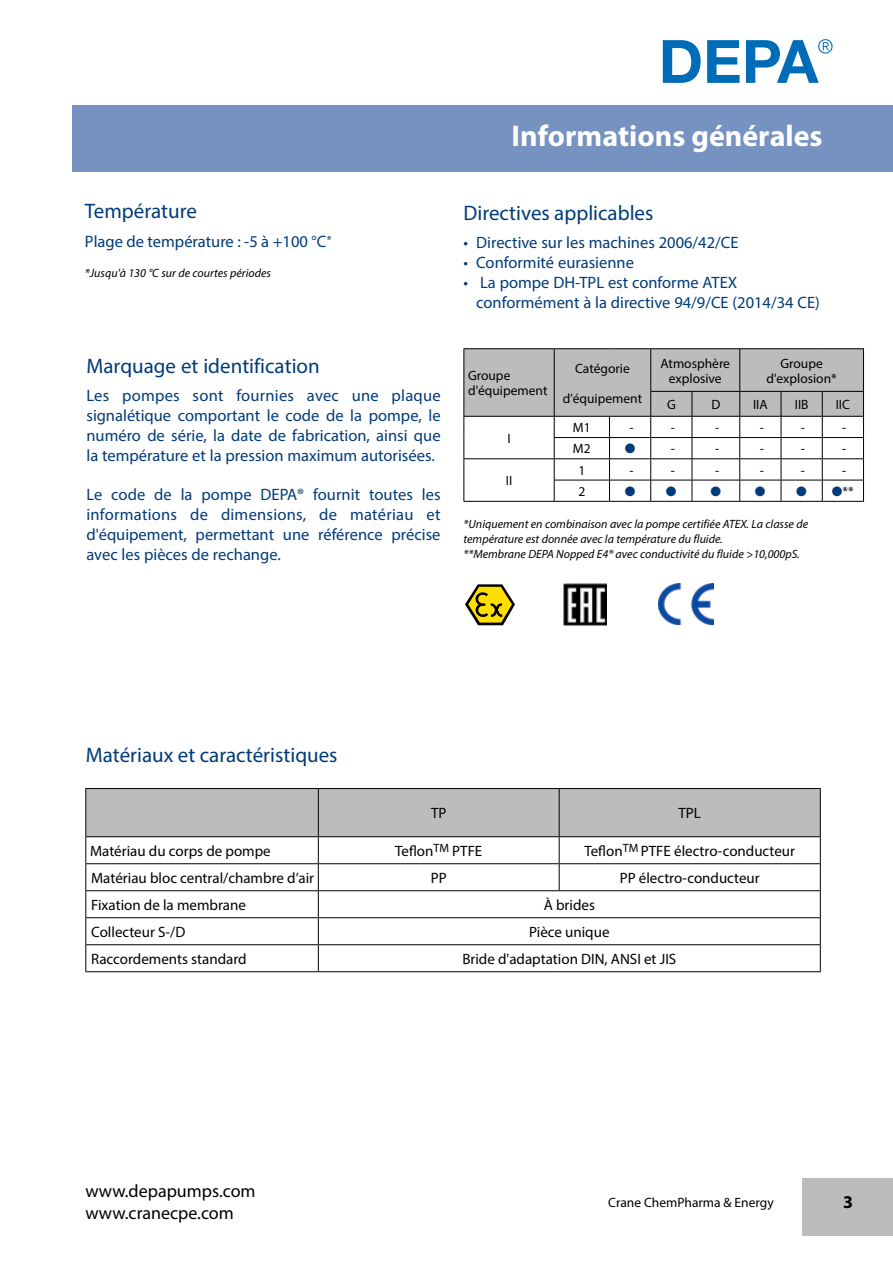
<style>
.page{position:relative;width:893px;height:1263px;background:#fff}
.page>*{position:absolute;margin:0;border:0;box-sizing:border-box;transform-origin:0 0}
.t1{font:700 30px "Myriad Pro";color:#fff}
.t2{font:21px "Myriad Pro";color:#003b78}
.t3{font:18px/21.6px "Myriad Pro";color:#000}
.t4{font:700 18px "Myriad Pro";color:#000}
.t5{font:16.5px/19.8px "Myriad Pro";color:#003b78;text-align:justify}
.t6{font:15px "Myriad Pro";color:#000}
.t7{font:13.5px/15px "Myriad Pro";color:#000;text-align:center}
.t8{font:13.5px "Zapf Dingbats ITC";color:#003b78}
.t9{font:italic 12px/15px "Myriad Pro";color:#000}
.s1{color:#003b78}
</style>
<div class="page">
<svg style="left:663px;top:40px;width:38px;height:43px"></svg>
<svg style="left:707px;top:40px;width:33px;height:43px"></svg>
<svg style="left:746px;top:39px;width:87px;height:44px"></svg>
<div style="left:72px;top:105px;width:821px;height:66px;background:#7592c1"></div>
<div style="left:802px;top:1178px;width:91px;height:57px;background:#babcbe"></div>
<svg style="left:85px;top:788px;width:736px;height:183px"></svg>
<hr style="left:559px;top:944px;width:262px;height:1px;background:#000">
<hr style="left:85px;top:971px;width:233px;height:1px;background:#000">
<hr style="left:318px;top:971px;width:241px;height:1px;background:#000">
<hr style="left:559px;top:971px;width:262px;height:1px;background:#000">
<hr style="left:463px;top:501px;width:91px;height:1px;background:#000">
<hr style="left:463px;top:348px;width:91px;height:1px;background:#000">
<hr style="left:554px;top:348px;width:55px;height:1px;background:#000">
<hr style="left:609px;top:348px;width:42px;height:1px;background:#000">
<hr style="left:651px;top:348px;width:41px;height:1px;background:#000">
<hr style="left:692px;top:348px;width:48px;height:1px;background:#000">
<hr style="left:740px;top:348px;width:41px;height:1px;background:#000">
<hr style="left:781px;top:348px;width:41px;height:1px;background:#000">
<hr style="left:822px;top:348px;width:42px;height:1px;background:#000">
<hr style="left:554px;top:501px;width:55px;height:1px;background:#000">
<hr style="left:609px;top:501px;width:42px;height:1px;background:#000">
<hr style="left:651px;top:501px;width:41px;height:1px;background:#000">
<hr style="left:692px;top:501px;width:48px;height:1px;background:#000">
<hr style="left:740px;top:501px;width:41px;height:1px;background:#000">
<hr style="left:781px;top:501px;width:41px;height:1px;background:#000">
<hr style="left:822px;top:501px;width:42px;height:1px;background:#000">
<svg style="left:465px;top:584px;width:50px;height:41px"></svg>
<img style="left:563px;top:583px;width:44px;height:43px">
<img style="left:659px;top:584px;width:54px;height:41px">
<svg style="left:463px;top:349px;width:401px;height:152px"></svg>
<h1 class="t1" style="left:511px;top:116px;width:313px">Informations générales</h1>
<p class="t2" style="left:85px;top:198px;width:113px">Température</p>
<p class="t2" style="left:463px;top:200px;width:191px">Directives applicables</p>
<p class="t5" style="left:463px;top:232px;width:277px">• Directive sur les machines 2006/42/CE</p>
<p class="t5" style="left:463px;top:252px;width:172px">• Conformité eurasienne</p>
<p class="t5" style="left:476px;top:272px;width:345px;text-indent:-13px">• La pompe DH-TPL est conforme ATEX conformément à la directive 94/9/CE (2014/34 CE)</p>
<p class="t5" style="left:85px;top:232px;width:248px">Plage de température : -5 à +100 °C<sup>*</sup></p>
<p class="t9" style="left:85px;top:265px;width:188px">*Jusqu'à 130 °C sur de courtes périodes</p>
<p class="t2" style="left:86px;top:353px;width:235px">Marquage et identification</p>
<p class="t5" style="left:86px;top:386px;width:356px">Les pompes sont fournies avec une plaque signalétique comportant le code de la pompe, le numéro de série, la date de fabrication, ainsi que la température et la pression maximum autorisées.</p>
<p class="t5" style="left:86px;top:485px;width:356px">Le code de la pompe DEPA® fournit toutes les informations de dimensions, de matériau et d'équipement, permettant une référence précise avec les pièces de rechange.</p>
<p class="t7" style="left:468px;top:368px;width:81px;text-align:left">Groupe d'équipement</p>
<p class="t7" style="left:507px;top:430px;width:5px">I</p>
<p class="t7" style="left:506px;top:473px;width:8px">II</p>
<p class="t7" style="left:575px;top:360px;width:56px">Catégorie</p>
<p class="t7" style="left:563px;top:390px;width:81px">d'équipement</p>
<p class="t7" style="left:660px;top:355px;width:71px">Atmosphère explosive</p>
<p class="t7" style="left:766px;top:355px;width:72px">Groupe d'explosion*</p>
<p class="t7" style="left:667px;top:397px;width:10px">G</p>
<p class="t7" style="left:711px;top:397px;width:10px">D</p>
<p class="t7" style="left:753px;top:397px;width:16px">IIA</p>
<p class="t7" style="left:795px;top:397px;width:15px">IIB</p>
<p class="t7" style="left:836px;top:397px;width:16px">IIC</p>
<p class="t7" style="left:573px;top:420px;width:19px">M1</p>
<p class="t7" style="left:629px;top:420px;width:6px">-</p>
<p class="t7" style="left:671px;top:420px;width:6px">-</p>
<p class="t7" style="left:715px;top:420px;width:6px">-</p>
<p class="t7" style="left:760px;top:420px;width:6px">-</p>
<p class="t7" style="left:801px;top:420px;width:6px">-</p>
<p class="t7" style="left:842px;top:420px;width:6px">-</p>
<p class="t7" style="left:573px;top:441px;width:19px">M2</p>
<p class="t8" style="left:625px;top:442px;width:12px">●</p>
<p class="t7" style="left:671px;top:441px;width:6px">-</p>
<p class="t7" style="left:715px;top:441px;width:6px">-</p>
<p class="t7" style="left:760px;top:441px;width:6px">-</p>
<p class="t7" style="left:801px;top:441px;width:6px">-</p>
<p class="t7" style="left:842px;top:441px;width:6px">-</p>
<p class="t7" style="left:578px;top:462px;width:8px">1</p>
<p class="t7" style="left:629px;top:462px;width:6px">-</p>
<p class="t7" style="left:671px;top:462px;width:6px">-</p>
<p class="t7" style="left:715px;top:462px;width:6px">-</p>
<p class="t7" style="left:760px;top:462px;width:6px">-</p>
<p class="t7" style="left:801px;top:462px;width:6px">-</p>
<p class="t7" style="left:842px;top:462px;width:6px">-</p>
<p class="t7" style="left:578px;top:483px;width:8px">2</p>
<p class="t8" style="left:710px;top:485px;width:12px">●</p>
<p class="t7" style="left:832px;top:484px;width:23px"><span class="s1">●</span>**</p>
<p class="t9" style="left:463px;top:516px;width:346px">*Uniquement en combinaison avec la pompe certifiée ATEX. La classe de température est donnée avec la température du fluide.<br>**Membrane DEPA Nopped E4® avec conductivité du fluide &gt;10,000pS.</p>
<p class="t2" style="left:86px;top:742px;width:253px">Matériaux et caractéristiques</p>
<p class="t6" style="left:431px;top:804px;width:17px">TP</p>
<p class="t6" style="left:678px;top:804px;width:24px">TPL</p>
<p class="t6" style="left:90px;top:841px;width:182px">Matériau du corps de pompe</p>
<p class="t6" style="left:395px;top:841px;width:89px">Teflon<sup>TM</sup> PTFE</p>
<p class="t6" style="left:584px;top:841px;width:212px">Teflon<sup>TM</sup> PTFE électro-conducteur</p>
<p class="t6" style="left:91px;top:868px;width:224px">Matériau bloc central/chambre d’air</p>
<p class="t6" style="left:431px;top:868px;width:17px">PP</p>
<p class="t6" style="left:620px;top:868px;width:142px">PP électro-conducteur</p>
<p class="t6" style="left:91px;top:895px;width:156px">Fixation de la membrane</p>
<p class="t6" style="left:544px;top:895px;width:53px">À brides</p>
<p class="t6" style="left:91px;top:922px;width:96px">Collecteur S-/D</p>
<p class="t6" style="left:529px;top:922px;width:82px">Pièce unique</p>
<p class="t6" style="left:91px;top:949px;width:157px">Raccordements standard</p>
<p class="t6" style="left:462px;top:949px;width:215px">Bride d'adaptation DIN, ANSI et JIS</p>
<p class="t3" style="left:85px;top:1180px;width:172px">www.depapumps.com www.cranecpe.com</p>
<p class="t7" style="left:608px;top:1194px;width:167px">Crane ChemPharma &amp; Energy</p>
<p class="t4" style="left:843px;top:1190px;width:11px">3</p>
</div>
